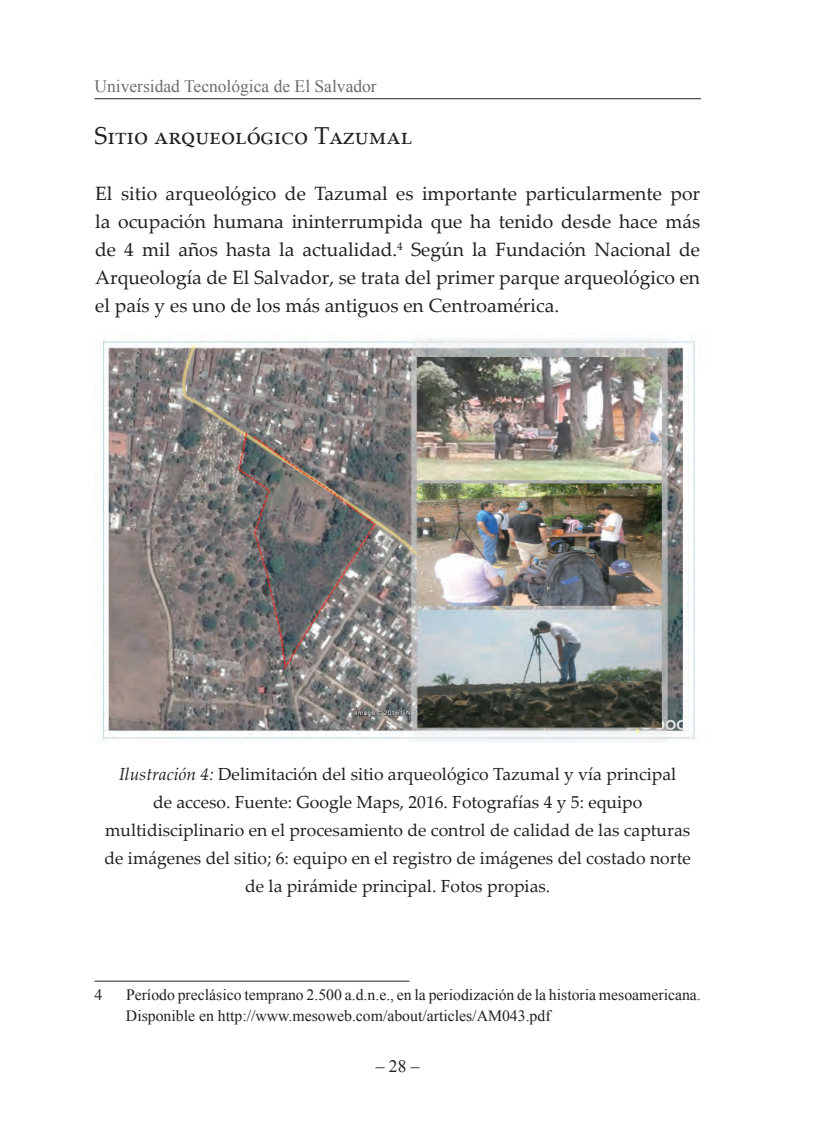
<style>
.page{position:relative;width:819px;height:1134px;background:#fff}
.page>*{position:absolute;margin:0;border:0;box-sizing:border-box;transform-origin:0 0}
.t1{font:24.5px "Palatino Linotype";color:#231f20}
.t2{font:19.25px/28px "Palatino Linotype";color:#231f20;text-align:justify}
.t3{font:17.5px/28px "Palatino Linotype";color:#231f20;text-align:center}
.t4{font:17.5px "Times New Roman";color:#6c6d70}
.t5{font:17.5px "Times New Roman";color:#231f20}
.t6{font:15.75px/21px "Times New Roman";color:#231f20}
.s1{font-style:italic}
</style>
<div class="page">
<hr style="left:94px;top:98px;width:607px;height:1px;background:#231f20">
<img style="left:101px;top:338px;width:595px;height:405px">
<hr style="left:94px;top:981px;width:316px;height:1px;background:#231f20">
<p class="t4" style="left:94px;top:76px;width:284px">Universidad Tecnológica de El Salvador</p>
<h1 class="t1" style="left:94px;top:118px;width:319px">Sitio arqueológico Tazumal</h1>
<p class="t2" style="left:95px;top:179px;width:607px">El sitio arqueológico de Tazumal es importante particularmente por la ocupación humana ininterrumpida que ha tenido desde hace más de 4 mil años hasta la actualidad.<sup>4</sup> Según la Fundación Nacional de Arqueología de El Salvador, se trata del primer parque arqueológico en el país y es uno de los más antiguos en Centroamérica.</p>
<p class="t3" style="left:105px;top:760px;width:588px"><span class="s1">Ilustración 4:</span> Delimitación del sitio arqueológico Tazumal y vía principal<br>de acceso. Fuente: Google Maps, 2016. Fotografías 4 y 5: equipo multidisciplinario en el procesamiento de control de calidad de las capturas de imágenes del sitio; 6: equipo en el registro de imágenes del costado norte de la pirámide principal. Fotos propias.</p>
<p class="t6" style="left:94px;top:984px;width:9px">4</p>
<p class="t6" style="left:126px;top:984px;width:576px">Período preclásico temprano 2.500 a.d.n.e., en la periodización de la historia mesoamericana.<br>Disponible en http://www.mesoweb.com/about/articles/AM043.pdf</p>
<p class="t5" style="left:376px;top:1056px;width:45px">– 28 –</p>
</div>
